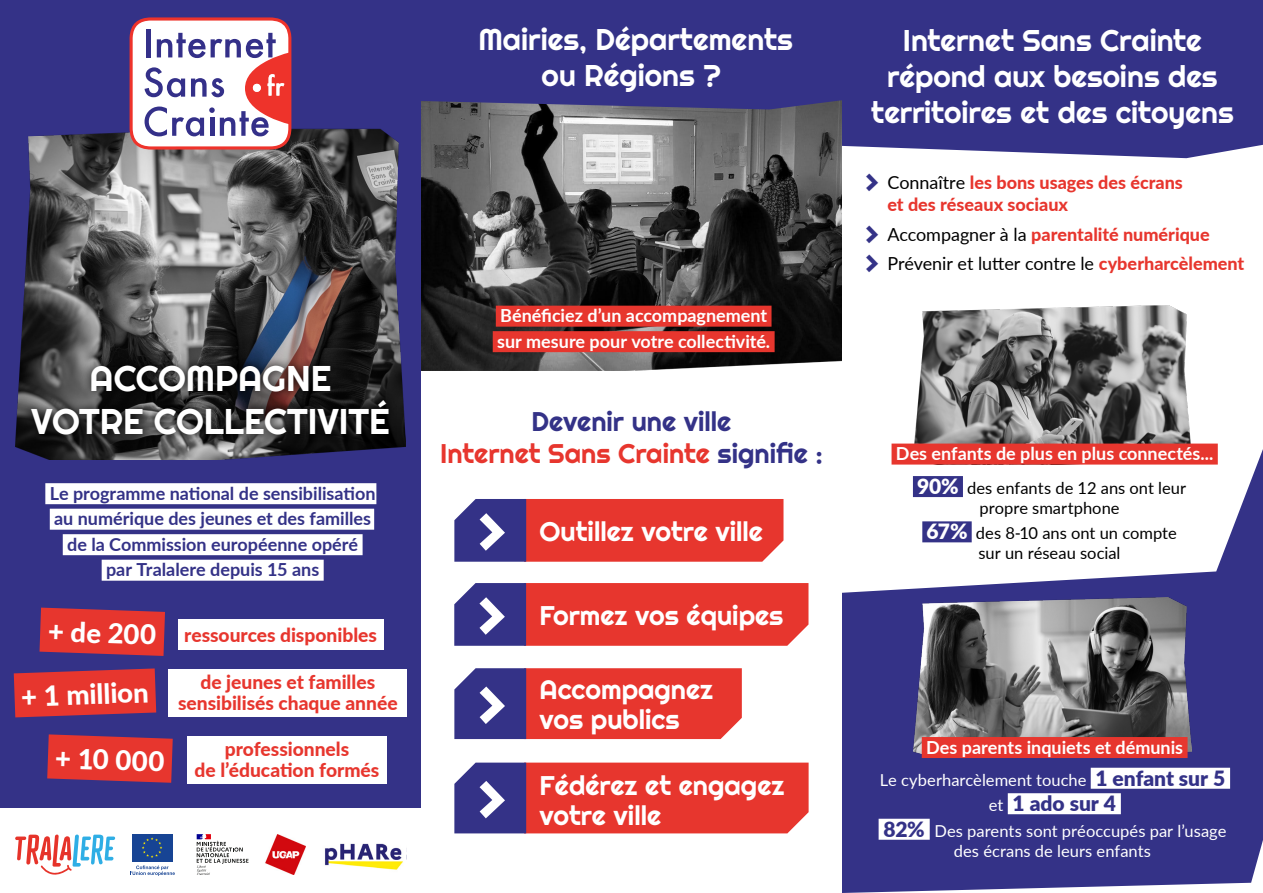
<style>
.page{position:relative;width:1263px;height:893px;background:#fff}
.page>*{position:absolute;margin:0;border:0;box-sizing:border-box;transform-origin:0 0}
.t1{font:63.6px "Righteous";color:#fff}
.t2{font:35.7px/42.9px "Righteous";color:#fff;text-align:center}
.t3{font:30px/36px "Righteous";color:#fff;text-align:center}
.t4{font:30px/52.2px "Righteous";color:#343287}
.t5{font:800 27.6px "Lato";color:#fff}
.t6{font:27px/30px "Righteous";color:#fff}
.t7{font:27px/32.4px "Righteous";color:#343287;text-align:center}
.t8{font:900 21px "Lato";color:#343287}
.t9{font:800 19.2px/20.7px "Lato";color:#e7362e;text-align:center}
.t10{font:700 18px/25.5px "Lato";color:#343287;text-align:center}
.t11{font:700 18px/25.5px "Lato";color:#fff}
.t12{font:800 18px/21.6px "Lato";color:#e7362e}
.t13{font:18px "Lato";letter-spacing:-.005em;color:#000}
.t14{font:16.5px/19.8px "Lato";color:#fff;text-align:center}
.t15{font:16.5px/19.8px "Lato";color:#000;text-align:center}
.s1{color:#e7362e}
.s2{font-family:"Righteous";font-size:30px;color:#343287}
.s3{font-weight:800;color:#e7362e}
.s4{font-weight:400;color:#000}
.s5{font-weight:900;font-size:21px;color:#fff}
.s6{font-weight:900;font-size:21px;color:#343287}
.s7{font-weight:400;font-size:16.5px;color:#fff}
</style>
<div class="page">
<img style="left:421px;top:109px;width:421px;height:261px">
<div style="left:421px;top:0;width:421px;height:109px;background:#343287"></div>
<div style="left:0;top:0;width:421px;height:807px;background:#343287"></div>
<img style="left:16px;top:124px;width:389px;height:335px">
<svg style="left:132px;top:861px;width:41px;height:1px"></svg>
<div style="left:132px;top:834px;width:41px;height:27px;background:#174494"></div>
<svg style="left:142px;top:837px;width:20px;height:21px"></svg>
<svg style="left:130px;top:865px;width:45px;height:11px"></svg>
<svg style="left:130px;top:17px;width:161px;height:133px;background:#dabac6"></svg>
<hr style="left:146px;top:29px;width:4px;height:28px;background:#343089">
<svg style="left:15px;top:834px;width:100px;height:41px"></svg>
<svg style="left:197px;top:834px;width:51px;height:41px"></svg>
<img style="left:265px;top:834px;width:41px;height:41px">
<img style="left:325px;top:843px;width:78px;height:27px">
<svg style="left:23px;top:357px;width:374px;height:86px;background:#2a2829"></svg>
<div style="left:45px;top:483px;width:331px;height:21px;background:#fff"></div>
<div style="left:50px;top:509px;width:324px;height:21px;background:#fff"></div>
<div style="left:63px;top:534px;width:300px;height:21px;background:#fff"></div>
<div style="left:102px;top:560px;width:222px;height:21px;background:#fff"></div>
<svg style="left:40px;top:608px;width:125px;height:48px;background:#d63535"></svg>
<svg style="left:14px;top:668px;width:142px;height:49px;background:#d33537"></svg>
<svg style="left:47px;top:734px;width:126px;height:49px;background:#d23538"></svg>
<svg style="left:454px;top:583px;width:354px;height:63px;background:#c53a44"></svg>
<svg style="left:454px;top:499px;width:329px;height:63px;background:#c23a46"></svg>
<svg style="left:454px;top:763px;width:355px;height:70px;background:#c43843"></svg>
<svg style="left:454px;top:668px;width:288px;height:71px;background:#bd3a48"></svg>
<div style="left:178px;top:619px;width:205px;height:31px;background:#fff"></div>
<div style="left:168px;top:669px;width:239px;height:47px;background:#fff"></div>
<div style="left:187px;top:736px;width:200px;height:47px;background:#fff"></div>
<div style="left:496px;top:306px;width:275px;height:21px;background:#e7362e"></div>
<div style="left:493px;top:331px;width:282px;height:21px;background:#e7362e"></div>
<svg style="left:842px;top:449px;width:421px;height:391px;fill:#343287"></svg>
<div style="left:842px;top:0;width:421px;height:158px;background:#343287"></div>
<img style="left:914px;top:305px;width:277px;height:139px">
<img style="left:913px;top:598px;width:278px;height:159px">
<div style="left:891px;top:444px;width:327px;height:21px;background:#e7362e"></div>
<div style="left:913px;top:476px;width:50px;height:21px;background:#343287"></div>
<div style="left:922px;top:521px;width:50px;height:21px;background:#343287"></div>
<div style="left:922px;top:737px;width:265px;height:21px;background:#e7362e"></div>
<div style="left:1091px;top:768px;width:139px;height:21px;background:#fff"></div>
<div style="left:1008px;top:793px;width:113px;height:21px;background:#fff"></div>
<div style="left:879px;top:819px;width:51px;height:21px;background:#fff"></div>
<svg style="left:842px;top:840px;width:421px;height:53px;background:#4a4894"></svg>
<h3 class="t3" style="left:478px;top:21px;width:316px">Mairies, Départements ou Régions ?</h3>
<h2 class="t2" style="left:31px;top:357px;width:360px">ACCOMPAGNE<br>VOTRE COLLECTIVITÉ</h2>
<p class="t10" style="left:50px;top:480px;width:327px">Le programme national de sensibilisation au numérique des jeunes et des familles de la Commission européenne opéré<br>par Tralalere depuis 15 ans</p>
<h3 class="t5" style="left:49px;top:611px;width:110px;rotate:2deg">+ de 200</h3>
<h3 class="t5" style="left:21px;top:676px;width:129px;rotate:-2deg">+ 1 million</h3>
<h3 class="t5" style="left:56px;top:737px;width:111px;rotate:2deg">+ 10 000</h3>
<p class="t9" style="left:184px;top:624px;width:194px">ressources disponibles</p>
<p class="t9" style="left:178px;top:671px;width:221px">de jeunes et familles sensibilisés chaque année</p>
<p class="t9" style="left:194px;top:738px;width:186px">professionnels<br>de l’éducation formés</p>
<p class="t11" style="left:497px;top:302px;width:275px">Bénéficiez d’un accompagnement sur mesure pour votre collectivité.</p>
<h3 class="t7" style="left:440px;top:405px;width:384px">Devenir une ville<br><span class="s1">Internet Sans Crainte</span> signifie :</h3>
<h1 class="t1" style="left:476px;top:494px;width:32px">&gt;</h1>
<h1 class="t1" style="left:476px;top:578px;width:32px">&gt;</h1>
<h1 class="t1" style="left:476px;top:667px;width:32px">&gt;</h1>
<h1 class="t1" style="left:476px;top:762px;width:32px">&gt;</h1>
<h3 class="t6" style="left:540px;top:516px;width:225px">Outillez votre ville</h3>
<h3 class="t6" style="left:539px;top:600px;width:245px">Formez vos équipes</h3>
<h3 class="t6" style="left:540px;top:674px;width:175px">Accompagnez vos publics</h3>
<h3 class="t6" style="left:540px;top:770px;width:246px">Fédérez et engagez votre ville</h3>
<h3 class="t3" style="left:871px;top:22px;width:364px">Internet Sans Crainte répond aux besoins des territoires et des citoyens</h3>
<h3 class="t4" style="left:865px;top:157px;width:16px">&gt; &gt;</h3>
<p class="t13" style="left:865px;top:251px;width:381px"><span class="s2">&gt;</span> Prévenir et lutter contre le <span class="s3">cyberharcèlement</span></p>
<p class="t12" style="left:887px;top:171px;width:297px"><span class="s4">Connaître</span> les bons usages des écrans et des réseaux sociaux</p>
<p class="t12" style="left:887px;top:222px;width:324px"><span class="s4">Accompagner à la</span> parentalité numérique</p>
<p class="t11" style="left:896px;top:440px;width:319px">Des enfants de plus en plus connectés...</p>
<p class="t15" style="left:917px;top:477px;width:270px"><span class="s5">90%</span> des enfants de 12 ans ont leur propre smartphone</p>
<p class="t15" style="left:926px;top:523px;width:252px"><span class="s5">67%</span> des 8-10 ans ont un compte sur un réseau social</p>
<p class="t11" style="left:926px;top:733px;width:258px">Des parents inquiets et démunis</p>
<p class="t14" style="left:880px;top:769px;width:347px">Le cyberharcèlement touche <span class="s6">1 enfant sur 5</span></p>
<p class="t8" style="left:989px;top:788px;width:129px"><span class="s7">et</span> 1 ado sur 4</p>
<p class="t14" style="left:883px;top:820px;width:344px"><span class="s6">82%</span> Des parents sont préoccupés par l’usage des écrans de leurs enfants</p>
</div>
